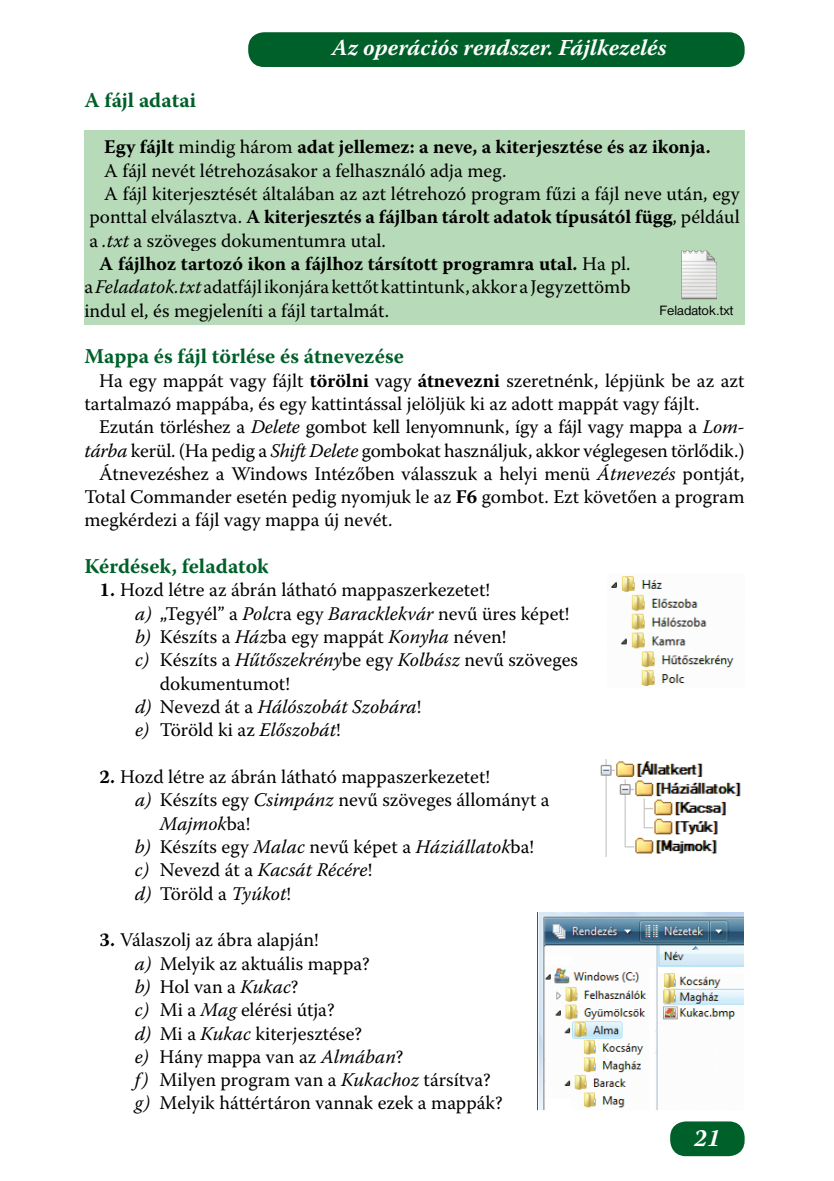
<style>
.page{position:relative;width:834px;height:1181px;background:#fff}
.page>*{position:absolute;margin:0;border:0;box-sizing:border-box;transform-origin:0 0}
.t1{font:italic 700 24.5px "Warnock Pro";color:#fff}
.t2{font:italic 700 22.75px "Warnock Pro";color:#fff}
.t3{font:700 21px "Warnock Pro";color:#006029}
.t4{font:19.25px/23.3px "Warnock Pro";color:#000}
.t5{font:700 19.25px "Warnock Pro";color:#000}
.t6{font:italic 19.25px "Warnock Pro";color:#000}
.t7{font:14px "Nimbus San DEE";color:#000}
.s1{font-weight:400}
.s2{font-style:italic}
.s3{font-weight:700}
.s4{font-style:normal}
</style>
<div class="page">
<div style="left:248px;top:32px;width:496px;height:35px;background:#006029;border-radius:16px"></div>
<div style="left:670px;top:1121px;width:74px;height:35px;background:#006029;border-radius:16px"></div>
<div style="left:84px;top:130px;width:660px;height:123px;background:#b7dab9"></div>
<div style="left:616px;top:253px;width:128px;height:71px;background:#b7dab9"></div>
<div style="left:84px;top:251px;width:546px;height:73px;background:#b7dab9"></div>
<img style="left:611px;top:576px;width:123px;height:110px">
<img style="left:600px;top:759px;width:141px;height:97px">
<img style="left:537px;top:913px;width:206px;height:197px">
<img style="left:681px;top:250px;width:36px;height:50px">
<p class="t2" style="left:332px;top:34px;width:336px">Az operációs rendszer. Fájlkezelés</p>
<p class="t3" style="left:84px;top:87px;width:113px">A fájl adatai</p>
<p class="t5" style="left:104px;top:135px;width:608px">Egy fájlt <span class="s1">mindig három</span> adat jellemez: a neve, a kiterjesztése és az ikonja.</p>
<p class="t4" style="left:104px;top:158px;width:404px">A fájl nevét létrehozásakor a felhasználó adja meg.</p>
<p class="t4" style="left:104px;top:182px;width:636px">A fájl kiterjesztését általában az azt létrehozó program fűzi a fájl neve után, egy</p>
<p class="t5" style="left:89px;top:205px;width:651px"><span class="s1">ponttal elválasztva.</span> A kiterjesztés a fájlban tárolt adatok típusától függ<span class="s1">, például</span></p>
<p class="t4" style="left:89px;top:228px;width:298px">a <span class="s2">.txt</span> a szöveges dokumentumra utal.</p>
<p class="t5" style="left:99px;top:252px;width:532px">A fájlhoz tartozó ikon a fájlhoz társított programra utal. <span class="s1">Ha pl.</span></p>
<p class="t4" style="left:84px;top:275px;width:547px">a <span class="s2">Feladatok.txt</span> adatfájl ikonjára kettőt kattintunk, akkor a Jegyzettömb</p>
<p class="t4" style="left:84px;top:298px;width:306px">indul el, és megjeleníti a fájl tartalmát.</p>
<p class="t3" style="left:84px;top:344px;width:321px">Mappa és fájl törlése és átnevezése</p>
<p class="t4" style="left:84px;top:368px;width:661px;text-indent:15px">Ha egy mappát vagy fájlt <span class="s3">törölni</span> vagy <span class="s3">átnevezni</span> szeretnénk, lépjünk be az azt tartalmazó mappába, és egy kattintással jelöljük ki az adott mappát vagy fájlt.</p>
<p class="t4" style="left:99px;top:415px;width:646px">Ezután törléshez a <span class="s2">Delete</span> gombot kell lenyomnunk, így a fájl vagy mappa a <span class="s2">Lom-</span></p>
<p class="t4" style="left:84px;top:438px;width:661px"><span class="s2">tárba</span> kerül. (Ha pedig a <span class="s2">Shift Delete</span> gombokat használjuk, akkor véglegesen törlődik.)</p>
<p class="t4" style="left:99px;top:461px;width:646px">Átnevezéshez a Windows Intézőben válasszuk a helyi menü <span class="s2">Átnevezés</span> pontját,</p>
<p class="t4" style="left:84px;top:485px;width:661px">Total Commander esetén pedig nyomjuk le az <span class="s3">F6</span> gombot. Ezt követően a program</p>
<p class="t4" style="left:84px;top:508px;width:310px">megkérdezi a fájl vagy mappa új nevét.</p>
<p class="t7" style="left:659px;top:302px;width:75px">Feladatok.txt</p>
<p class="t3" style="left:84px;top:553px;width:186px">Kérdések, feladatok</p>
<p class="t4" style="left:135px;top:601px;width:436px"><span class="s2">a)</span> „Tegyél” a <span class="s2">Polc</span>ra egy <span class="s2">Baracklekvár</span> nevű üres képet!</p>
<p class="t4" style="left:135px;top:625px;width:373px"><span class="s2">b)</span> Készíts a <span class="s2">Ház</span>ba egy mappát <span class="s2">Konyha</span> néven!</p>
<p class="t4" style="left:135px;top:648px;width:444px"><span class="s2">c)</span> Készíts a <span class="s2">Hűtőszekrény</span>be egy <span class="s2">Kolbász</span> nevű szöveges</p>
<p class="t4" style="left:160px;top:671px;width:131px">dokumentumot!</p>
<p class="t6" style="left:135px;top:695px;width:287px">d) <span class="s4">Nevezd át a</span> Hálószobát Szobára<span class="s4">!</span></p>
<p class="t6" style="left:135px;top:718px;width:207px">e) <span class="s4">Töröld ki az</span> Előszobát<span class="s4">!</span></p>
<p class="t4" style="left:100px;top:578px;width:392px"><span class="s3">1.</span> Hozd létre az ábrán látható mappaszerkezetet!</p>
<p class="t4" style="left:100px;top:764px;width:391px"><span class="s3">2.</span> Hozd létre az ábrán látható mappaszerkezetet!</p>
<p class="t4" style="left:135px;top:788px;width:416px"><span class="s2">a)</span> Készíts egy <span class="s2">Csimpánz</span> nevű szöveges állományt a</p>
<p class="t6" style="left:160px;top:811px;width:92px">Majmok<span class="s4">ba!</span></p>
<p class="t4" style="left:135px;top:834px;width:400px"><span class="s2">b)</span> Készíts egy <span class="s2">Malac</span> nevű képet a <span class="s2">Háziállatok</span>ba!</p>
<p class="t6" style="left:135px;top:858px;width:239px">c) <span class="s4">Nevezd át a</span> Kacsát Récére<span class="s4">!</span></p>
<p class="t6" style="left:135px;top:881px;width:157px">d) <span class="s4">Töröld a</span> Tyúkot<span class="s4">!</span></p>
<p class="t4" style="left:100px;top:928px;width:220px"><span class="s3">3.</span> Válaszolj az ábra alapján!</p>
<p class="t4" style="left:135px;top:951px;width:369px"><span class="s2">a)</span> Melyik az aktuális mappa?<br><span class="s2">b)</span> Hol van a <span class="s2">Kukac</span>?<br><span class="s2">c)</span> Mi a <span class="s2">Mag</span> elérési útja?<br><span class="s2">d)</span> Mi a <span class="s2">Kukac</span> kiterjesztése?<br><span class="s2">e)</span> Hány mappa van az <span class="s2">Almában</span>?<br><span class="s2">f)</span> Milyen program van a <span class="s2">Kukachoz</span> társítva? <span class="s2">g)</span> Melyik háttértáron vannak ezek a mappák?</p>
<p class="t1" style="left:693px;top:1123px;width:28px">21</p>
</div>
